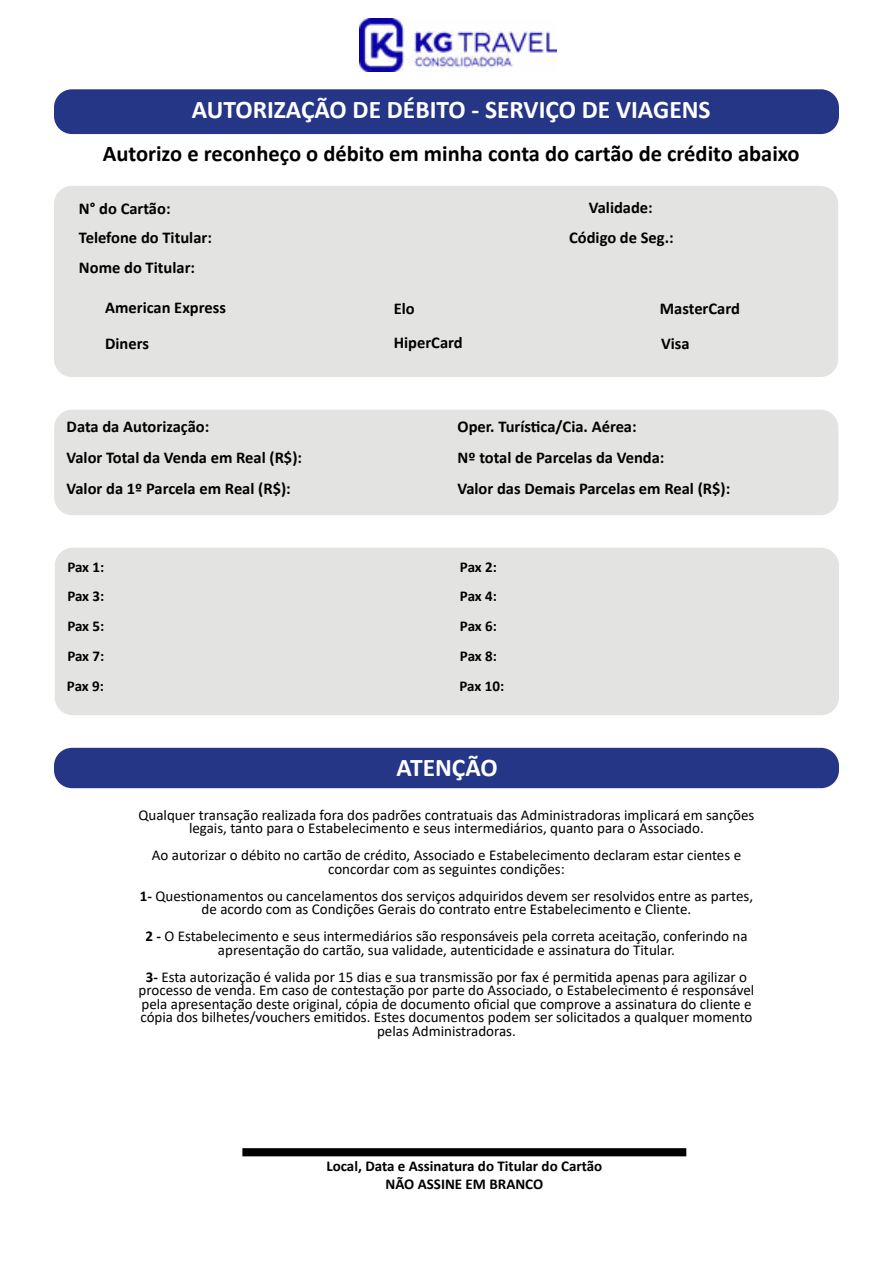
<style>
.page{position:relative;width:893px;height:1263px;background:#fff}
.page>*{position:absolute;margin:0;border:0;box-sizing:border-box;transform-origin:0 0}
.t1{font:700 25.5px "Calibri";color:#fff}
.t2{font:700 22.5px "Calibri";color:#000}
.t3{font:700 16.5px/35.4px "Calibri";color:#000}
.t4{font:15px/13.5px "Calibri";color:#000;text-align:center}
.t5{font:700 15px/29.7px "Calibri";color:#000;text-align:center}
.s1{font-weight:700}
</style>
<div class="page">
<div style="left:54px;top:186px;width:784px;height:191px;background:#e3e3e2;border-radius:18px"></div>
<div style="left:54px;top:410px;width:784px;height:105px;background:#e3e3e2;border-radius:18px"></div>
<div style="left:54px;top:89px;width:785px;height:45px;background:#263687;border-radius:18px"></div>
<div style="left:54px;top:748px;width:785px;height:40px;background:#263687;border-radius:18px"></div>
<div style="left:243px;top:1149px;width:443px;height:6px;background:#000"></div>
<div style="left:242px;top:1148px;width:444px;height:8px;border:2px solid #000"></div>
<img style="left:359px;top:18px;width:197px;height:53px">
<div style="left:55px;top:548px;width:784px;height:167px;background:#e3e3e2;border-radius:18px"></div>
<h1 class="t1" style="left:192px;top:91px;width:520px">AUTORIZAÇÃO DE DÉBITO - SERVIÇO DE VIAGENS</h1>
<h2 class="t2" style="left:103px;top:137px;width:698px">Autorizo e reconheço o débito em minha conta do cartão de crédito abaixo</h2>
<p class="t3" style="left:79px;top:191px;width:93px">N° do Cartão:</p>
<p class="t3" style="left:589px;top:189px;width:65px">Validade:</p>
<p class="t3" style="left:79px;top:220px;width:134px">Telefone do Titular:</p>
<p class="t3" style="left:569px;top:220px;width:106px">Código de Seg.:</p>
<p class="t3" style="left:79px;top:250px;width:118px">Nome do Titular:</p>
<p class="t3" style="left:105px;top:290px;width:122px">American Express<br>Diners</p>
<p class="t3" style="left:394px;top:291px;width:70px;line-height:34.5px">Elo<br>HiperCard</p>
<p class="t3" style="left:660px;top:290px;width:82px">MasterCard<br>Visa</p>
<p class="t3" style="left:67px;top:408px;width:144px">Data da Autorização:</p>
<p class="t3" style="left:458px;top:408px;width:181px">Oper. Turística/Cia. Aérea:</p>
<p class="t3" style="left:67px;top:442px;width:237px;line-height:31px">Valor Total da Venda em Real (R$):<br>Valor da 1º Parcela em Real (R$):</p>
<p class="t3" style="left:458px;top:439px;width:208px">Nº total de Parcelas da Venda:</p>
<p class="t3" style="left:458px;top:470px;width:274px">Valor das Demais Parcelas em Real (R$):</p>
<p class="t5" style="left:67px;top:552px;width:39px;text-align:justify">Pax 1:<br>Pax 3:<br>Pax 5:<br>Pax 7:<br>Pax 9:</p>
<p class="t5" style="left:460px;top:552px;width:46px;text-align:left">Pax 2:<br>Pax 4:<br>Pax 6:<br>Pax 8:<br>Pax 10:</p>
<h1 class="t1" style="left:397px;top:750px;width:103px">ATENÇÃO</h1>
<p class="t4" style="left:138px;top:807px;width:617px">Qualquer transação realizada fora dos padrões contratuais das Administradoras implicará em sanções legais, tanto para o Estabelecimento e seus intermediários, quanto para o Associado.</p>
<p class="t4" style="left:152px;top:848px;width:591px">Ao autorizar o débito no cartão de crédito, Associado e Estabelecimento declaram estar cientes e concordar com as seguintes condições:</p>
<p class="t4" style="left:140px;top:888px;width:615px"><span class="s1">1-</span> Questionamentos ou cancelamentos dos serviços adquiridos devem ser resolvidos entre as partes, de acordo com as Condições Gerais do contrato entre Estabelecimento e Cliente.</p>
<p class="t4" style="left:145px;top:929px;width:604px"><span class="s1">2 -</span> O Estabelecimento e seus intermediários são responsáveis pela correta aceitação, conferindo na apresentação do cartão, sua validade, autenticidade e assinatura do Titular.</p>
<p class="t4" style="left:139px;top:969px;width:617px"><span class="s1">3-</span> Esta autorização é valida por 15 dias e sua transmissão por fax é permitida apenas para agilizar o processo de venda. Em caso de contestação por parte do Associado, o Estabelecimento é responsável pela apresentação deste original, cópia de documento oficial que comprove a assinatura do cliente e cópia dos bilhetes/vouchers emitidos. Estes documentos podem ser solicitados a qualquer momento pelas Administradoras.</p>
<p class="t5" style="left:326px;top:1157px;width:277px;line-height:18px">Local, Data e Assinatura do Titular do Cartão<br>NÃO ASSINE EM BRANCO</p>
</div>
